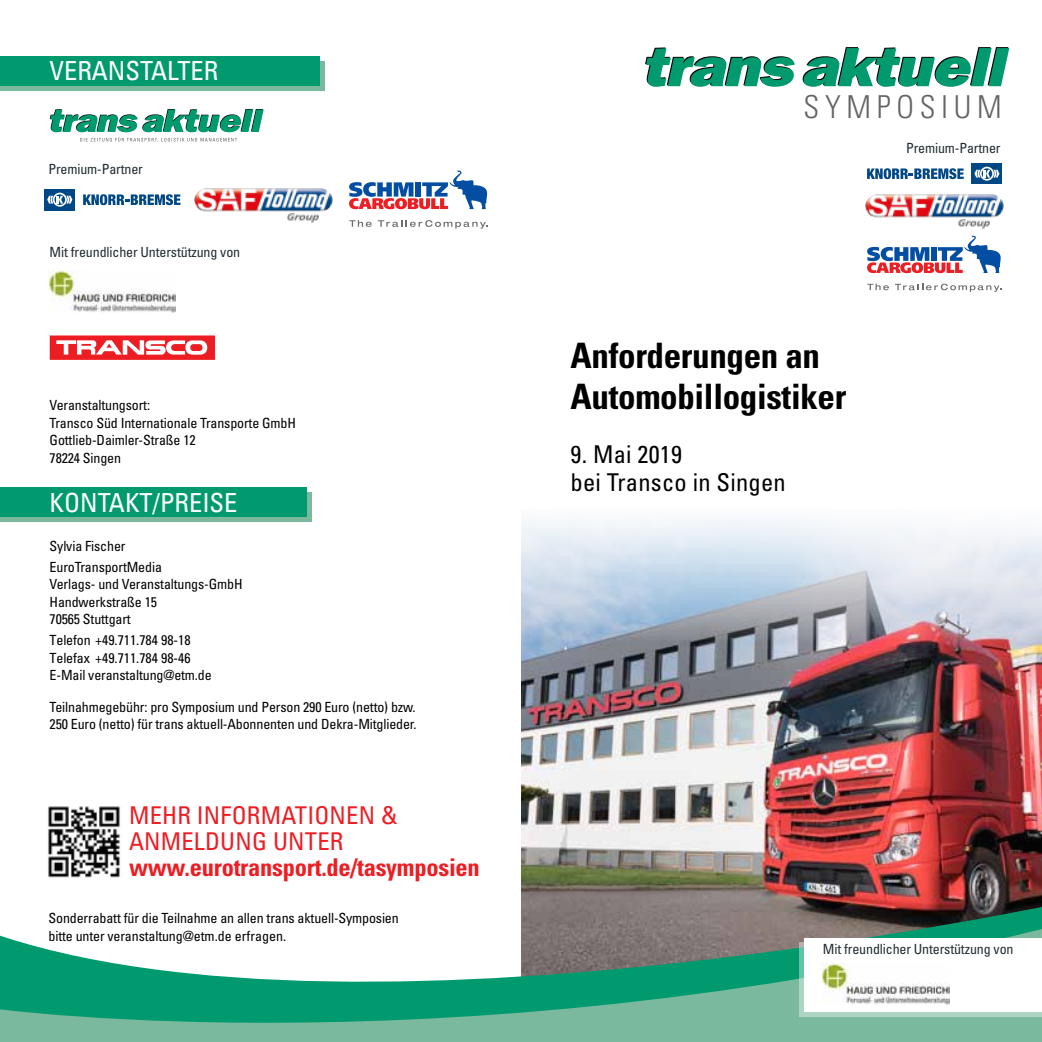
<style>
.page{position:relative;width:1042px;height:1042px;background:#fff}
.page>*{position:absolute;margin:0;border:0;box-sizing:border-box;transform-origin:0 0}
.t1{font:700 condensed 35px/40.2px "Univers LT Std";letter-spacing:-.01em;color:#000}
.t2{font:300 condensed 31.68px "Univers LT Std";letter-spacing:.18em;color:#636466}
.t3{font:condensed 26.25px "Univers LT Std";color:#fff}
.t4{font:condensed 24.5px/26.2px "Univers LT Std";letter-spacing:.01em;color:#ed1d24}
.t5{font:700 condensed 24.5px "Univers LT Std";letter-spacing:-.01em;color:#ed1d24}
.t6{font:condensed 24.5px/28px "Univers LT Std";letter-spacing:.01em;color:#000}
.t7{font:condensed 14px/17.5px "Univers LT Std";letter-spacing:-.01em;color:#000}
.t8{font:condensed 14px "Univers LT Std";letter-spacing:-.01em;color:#212c32}
</style>
<div class="page">
<img style="left:521px;top:519px;width:521px;height:367px">
<svg style="left:49px;top:335px;width:166px;height:25px"></svg>
<div style="left:0;top:492px;width:311px;height:30px;background:#7ab99e"></div>
<div style="left:0;top:487px;width:306px;height:30px;background:#009a6e"></div>
<svg style="left:645px;top:47px;width:150px;height:40px"></svg>
<svg style="left:802px;top:47px;width:207px;height:40px"></svg>
<div style="left:0;top:61px;width:325px;height:30px;background:#7ab99e"></div>
<svg style="left:50px;top:109px;width:214px;height:33px"></svg>
<div style="left:0;top:56px;width:320px;height:30px;background:#009a6e"></div>
<svg style="left:349px;top:171px;width:138px;height:38px"></svg>
<svg style="left:378px;top:220px;width:110px;height:9px"></svg>
<svg style="left:349px;top:220px;width:23px;height:7px"></svg>
<img style="left:48px;top:271px;width:128px;height:41px">
<img style="left:195px;top:188px;width:137px;height:34px">
<svg style="left:83px;top:194px;width:97px;height:11px"></svg>
<div style="left:44px;top:189px;width:31px;height:21px;background:#004785"></div>
<svg style="left:47px;top:193px;width:25px;height:14px"></svg>
<img style="left:48px;top:806px;width:72px;height:72px">
<svg style="left:0;top:886px;width:1042px;height:156px"></svg>
<svg style="left:799px;top:942px;width:243px;height:75px;background:#b2d7c8"></svg>
<div style="left:804px;top:938px;width:238px;height:73px;background:#fff"></div>
<img style="left:822px;top:963px;width:127px;height:42px">
<svg style="left:867px;top:236px;width:134px;height:37px"></svg>
<svg style="left:895px;top:284px;width:106px;height:8px"></svg>
<svg style="left:867px;top:284px;width:22px;height:6px"></svg>
<img style="left:866px;top:194px;width:137px;height:34px">
<svg style="left:867px;top:168px;width:96px;height:11px"></svg>
<div style="left:971px;top:163px;width:31px;height:21px;background:#004785"></div>
<svg style="left:974px;top:167px;width:25px;height:14px"></svg>
<h3 class="t3" style="left:50px;top:54px;width:170px">VERANSTALTER</h3>
<p class="t8" style="left:48px;top:160px;width:96px">Premium-Partner</p>
<p class="t8" style="left:50px;top:243px;width:192px">Mit freundlicher Unterstützung von</p>
<p class="t7" style="left:50px;top:396px;width:248px">Veranstaltungsort:<br>Transco Süd Internationale Transporte GmbH<br>Gottlieb-Daimler-Straße 12<br>78224 Singen</p>
<h3 class="t3" style="left:50px;top:486px;width:189px">KONTAKT/PREISE</h3>
<p class="t7" style="left:50px;top:535px;width:114px;line-height:21px">Sylvia Fischer<br>EuroTransportMedia</p>
<p class="t7" style="left:50px;top:575px;width:194px">Verlags- und Veranstaltungs-GmbH<br>Handwerkstraße 15<br>70565 Stuttgart</p>
<p class="t7" style="left:50px;top:631px;width:164px">Telefon +49.711.784 98-18<br>Telefax +49.711.784 98-46<br>E-Mail veranstaltung@etm.de</p>
<p class="t7" style="left:50px;top:698px;width:368px">Teilnahmegebühr: pro Symposium und Person 290 Euro (netto) bzw.<br>250 Euro (netto) für trans aktuell-Abonnenten und Dekra-Mitglieder.</p>
<h3 class="t4" style="left:129px;top:801px;width:270px">MEHR INFORMATIONEN &amp;<br>ANMELDUNG UNTER</h3>
<h3 class="t5" style="left:129px;top:852px;width:352px">www.eurotransport.de/tasymposien</h3>
<p class="t7" style="left:49px;top:909px;width:352px">Sonderrabatt für die Teilnahme an allen trans aktuell-Symposien bitte unter veranstaltung@etm.de erfragen.</p>
<h2 class="t2" style="left:803px;top:88px;width:200px">SYMPOSIUM</h2>
<p class="t8" style="left:906px;top:139px;width:96px">Premium-Partner</p>
<h1 class="t1" style="left:570px;top:335px;width:277px">Anforderungen an<br>Automobillogistiker</h1>
<h3 class="t6" style="left:570px;top:440px;width:217px">9. Mai 2019<br>bei Transco in Singen</h3>
<p class="t8" style="left:823px;top:940px;width:192px">Mit freundlicher Unterstützung von</p>
</div>
